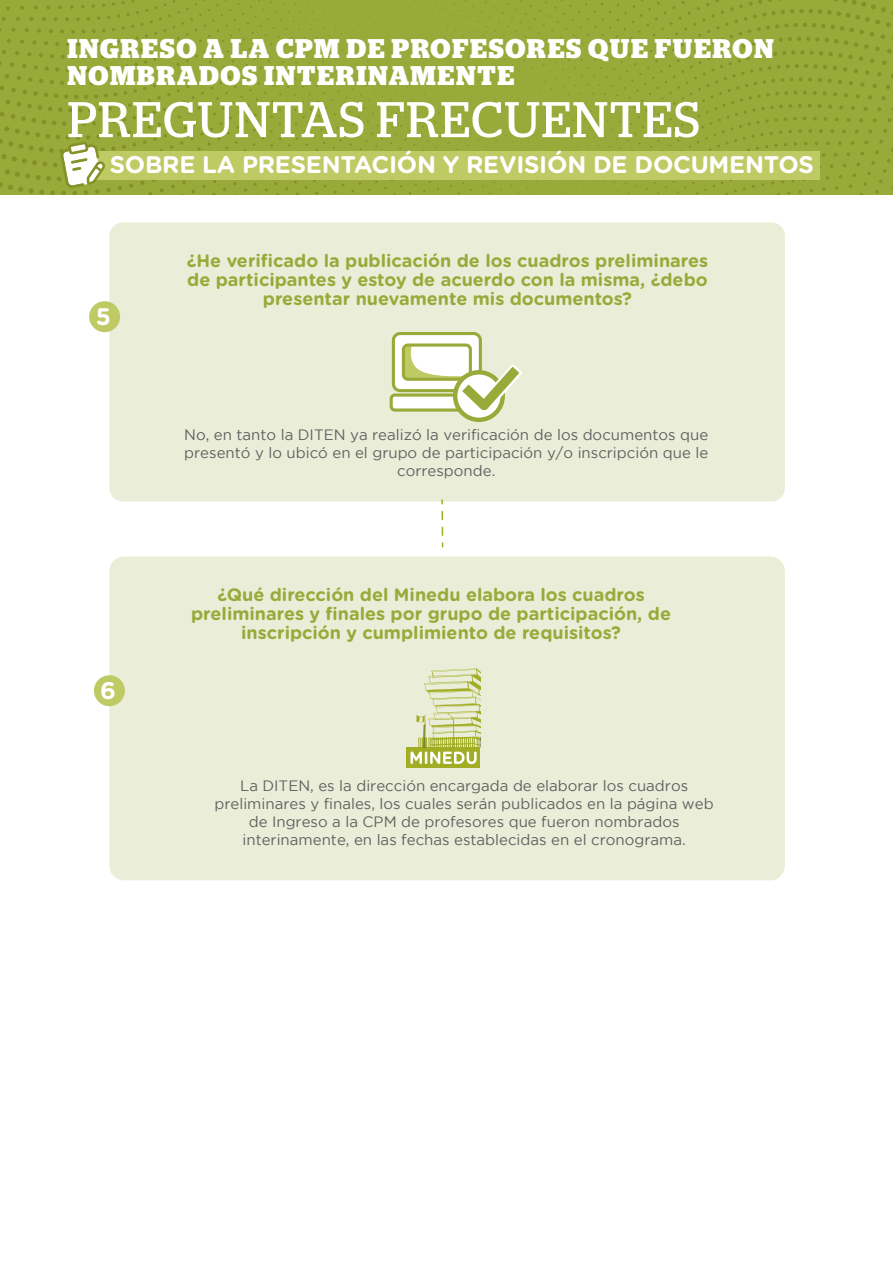
<style>
.page{position:relative;width:893px;height:1263px;background:#fff}
.page>*{position:absolute;margin:0;border:0;box-sizing:border-box;transform-origin:0 0}
.t1{font:49.95px "Stag";letter-spacing:.03em;color:#fff}
.t2{font:700 27px/27px "Stag";letter-spacing:.06em;color:#fff}
.t3{font:700 24px "Gotham Rounded";letter-spacing:-.01em;color:#fff}
.t4{font:700 18px/19px "Gotham Rounded";color:#98aa3a;text-align:center}
.t5{font:15px/18px "Gotham";color:#616161;text-align:center}
</style>
<div class="page">
<svg style="left:441px;top:512px;width:2px;height:35px"></svg>
<div style="left:109px;top:222px;width:676px;height:280px;background:#eaeed8;border-radius:13px"></div>
<div style="left:89px;top:301px;width:31px;height:31px;background:#beca64;border-radius:50%"></div>
<div style="left:109px;top:556px;width:676px;height:324px;background:#eaeed8;border-radius:15px"></div>
<div style="left:94px;top:675px;width:31px;height:31px;background:#beca64;border-radius:50%"></div>
<svg style="left:0;top:0;width:893px;height:195px;background:#9cad3f"></svg>
<div style="left:407px;top:747px;width:73px;height:21px;background:#a2ad26"></div>
<svg style="left:410px;top:668px;width:70px;height:96px"></svg>
<div style="left:391px;top:395px;width:92px;height:15px;background:#fff;border-radius:4px"></div>
<div style="left:390px;top:393px;width:94px;height:19px;border:3px solid #99aa3a;border-radius:4px"></div>
<div style="left:393px;top:333px;width:87px;height:58px;background:#fff;border-radius:7px"></div>
<div style="left:392px;top:332px;width:90px;height:60px;border:3px solid #99aa3a;border-radius:7px"></div>
<div style="left:402px;top:343px;width:70px;height:38px;border:3px solid #99aa3a;border-radius:5px"></div>
<div style="left:453px;top:370px;width:52px;height:52px;border:4px solid #99aa3a;border-radius:50%"></div>
<svg style="left:403px;top:344px;width:119px;height:74px"></svg>
<h2 class="t2" style="left:68px;top:33px;width:708px">INGRESO A LA CPM DE PROFESORES QUE FUERON<br>NOMBRADOS INTERINAMENTE</h2>
<h1 class="t1" style="left:68px;top:82px;width:634px">PREGUNTAS FRECUENTES</h1>
<h3 class="t3" style="left:110px;top:147px;width:705px">SOBRE LA PRESENTACIÓN Y REVISIÓN DE DOCUMENTOS</h3>
<h3 class="t3" style="left:96px;top:299px;width:17px">5</h3>
<h3 class="t3" style="left:100px;top:673px;width:17px">6</h3>
<p class="t4" style="left:187px;top:250px;width:523px">¿He verificado la publicación de los cuadros preliminares de participantes y estoy de acuerdo con la misma, ¿debo presentar nuevamente mis documentos?</p>
<p class="t5" style="left:184px;top:425px;width:526px">No, en tanto la DITEN ya realizó la verificación de los documentos que presentó y lo ubicó en el grupo de participación y/o inscripción que le corresponde.</p>
<p class="t4" style="left:191px;top:584px;width:481px">¿Qué dirección del Minedu elabora los cuadros preliminares y finales por grupo de participación, de inscripción y cumplimiento de requisitos?</p>
<p class="t5" style="left:214px;top:777px;width:501px">La DITEN, es la dirección encargada de elaborar los cuadros preliminares y finales, los cuales serán publicados en la página web de Ingreso a la CPM de profesores que fueron nombrados interinamente, en las fechas establecidas en el cronograma.</p>
</div>
